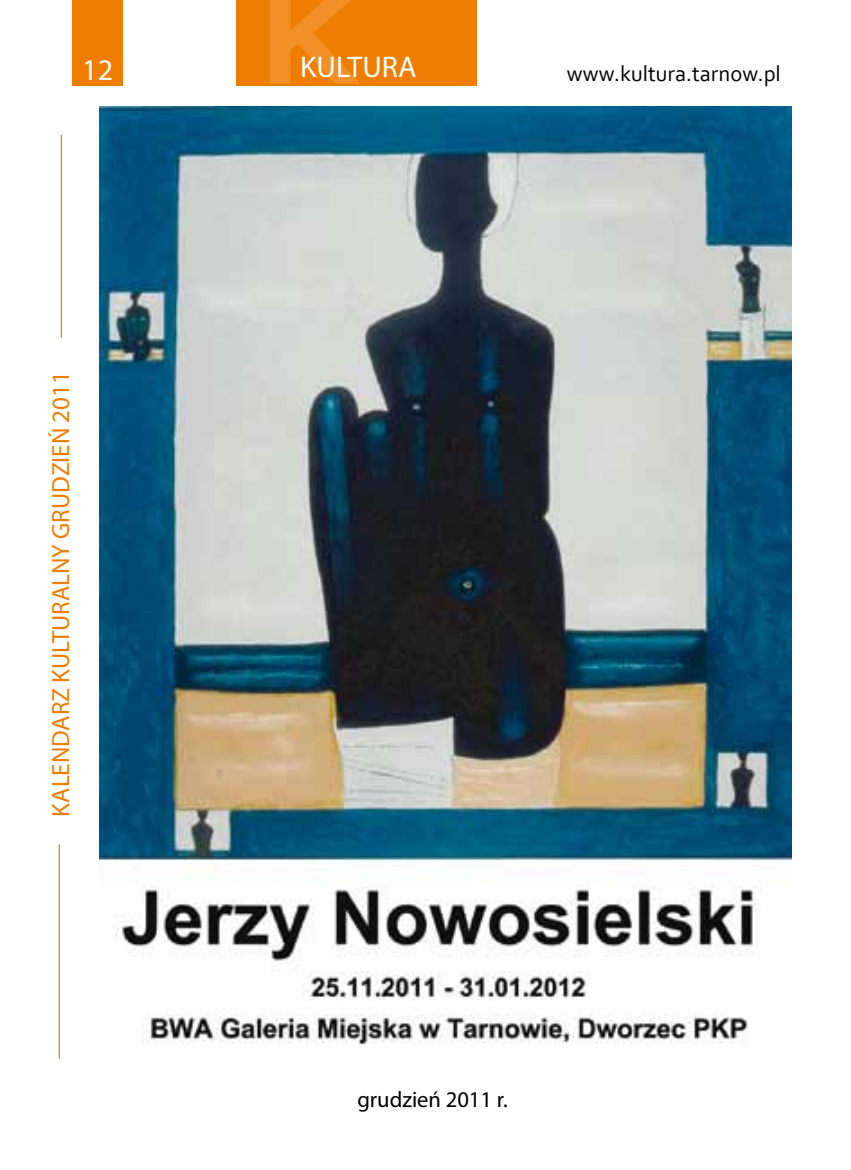
<style>
.page{position:relative;width:851px;height:1170px;background:#fff}
.page>*{position:absolute;margin:0;border:0;box-sizing:border-box;transform-origin:0 0}
.t1{font:30px "Myriad Pro";color:#fff}
.t2{font:25px "Myriad Pro";color:#ee7d00}
.t3{font:22.5px "Corbel";color:#000}
.t4{font:22.5px "Myriad Pro";color:#000}
</style>
<div class="page">
<div style="left:72px;top:0;width:51px;height:85px;background:#ee7d00"></div>
<div style="left:236px;top:0;width:240px;height:85px;background:#ee7d00"></div>
<svg style="left:267px;top:0;width:164px;height:86px"></svg>
<hr style="left:61px;top:135px;width:1px;height:202px;background:#ee7d00">
<hr style="left:59px;top:844px;width:1px;height:214px;background:#ee7d00">
<img style="left:99px;top:106px;width:692px;height:937px">
<p class="t1" style="left:82px;top:51px;width:32px">12</p>
<p class="t1" style="left:300px;top:48px;width:118px">KULTURA</p>
<p class="t3" style="left:566px;top:59px;width:215px">www.kultura.tarnow.pl</p>
<p class="t2" style="left:45px;top:816px;width:447px;rotate:-90deg">KALENDARZ KULTURALNY GRUDZIEŃ 2011</p>
<p class="t4" style="left:357px;top:1085px;width:152px">grudzień 2011 r.</p>
</div>
